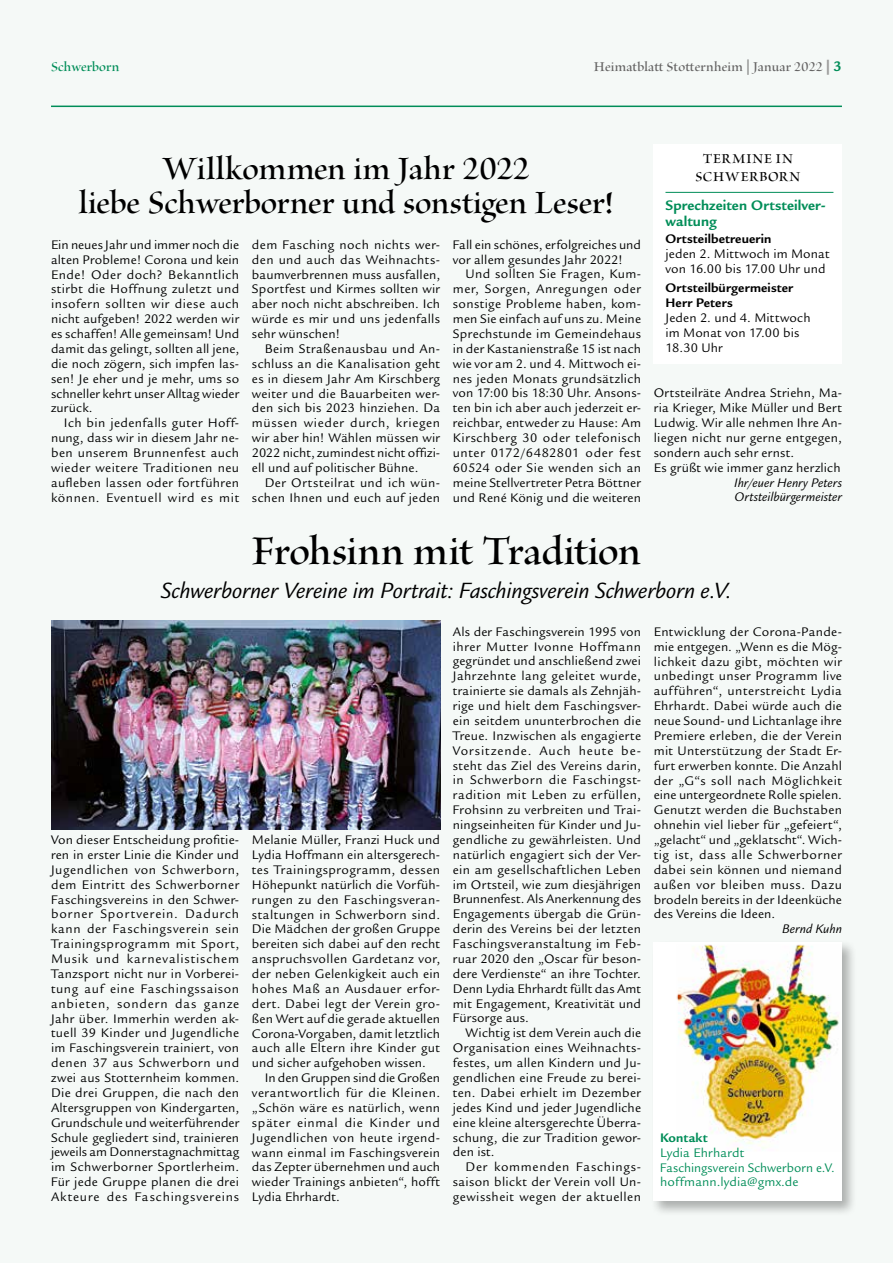
<style>
.page{position:relative;width:893px;height:1263px;background:#f5f9f7}
.page>*{position:absolute;margin:0;border:0;box-sizing:border-box;transform-origin:0 0}
.t1{font:45px "Brioso Pro Semibold Disp";letter-spacing:-.01em;color:#000}
.t2{font:36px/34.5px "Brioso Pro Semibold Disp";color:#000;text-align:center}
.t3{font:italic 24px "Legacy Sans Std";letter-spacing:-.005em;color:#000}
.t4{font:15px "Brioso Pro Semibold Disp";letter-spacing:.01em;color:#646363}
.t5{font:700 15px/16.5px "Legacy Sans Std";letter-spacing:.01em;color:#008d58}
.t6{font:15px/18px "Brioso Pro Semibold Disp";letter-spacing:.06em;color:#000;text-align:center}
.t7{font:15px "Brioso Pro Semibold Disp";letter-spacing:.005em;color:#008d58}
.t8{font:13.5px/14.9px "Legacy Sans Std";letter-spacing:.015em;color:#000;text-align:justify}
.t9{font:13.5px/14.9px "Legacy Sans Std";letter-spacing:.01em;color:#008d58}
.t10{font:italic 13.5px/14.9px "Legacy Sans Std";letter-spacing:.005em;color:#000}
.t11{font:700 13.5px/15px "Legacy Sans Std";letter-spacing:.015em;color:#000}
.t12{font:700 13.5px "Legacy Sans Std";letter-spacing:.01em;color:#008d58}
.s1{font-family:"Legacy Sans Std";font-weight:700;color:#9d9d9c}
.s2{font-family:"Legacy Sans Std";font-weight:700;color:#008d58}
</style>
<div class="page">
<div style="left:651px;top:939px;width:206px;height:277px;background:#000;opacity:.3"></div>
<div style="left:654px;top:942px;width:188px;height:259px;background:#fff"></div>
<img style="left:679px;top:947px;width:160px;height:202px">
<img style="left:51px;top:621px;width:389px;height:209px">
<hr style="left:51px;top:106px;width:791px;height:1px;background:#008d58">
<div style="left:654px;top:145px;width:188px;height:219px;background:#fff"></div>
<hr style="left:665px;top:192px;width:168px;height:1px;background:#008d58">
<p class="t7" style="left:51px;top:59px;width:70px">Schwerborn</p>
<p class="t4" style="left:594px;top:59px;width:249px">Heimatblatt Stotternheim | Januar 2022 <span class="s1">|</span><span class="s2">3</span></p>
<p class="t6" style="left:696px;top:150px;width:106px">TERMINE IN<br>SCHWERBORN</p>
<h2 class="t2" style="left:79px;top:153px;width:535px">Willkommen im Jahr 2022<br>liebe Schwerborner und sonstigen Leser!</h2>
<p class="t8" style="left:252px;top:237px;width:190px">dem Fasching noch nichts wer&shy;den und auch das Weihnachts&shy;baumverbrennen muss ausfallen, Sportfest und Kirmes sollten wir aber noch nicht abschreiben. Ich würde es mir und uns jedenfalls sehr wünschen!</p>
<p class="t8" style="left:252px;top:341px;width:190px;text-indent:13px">Beim Straßenausbau und An&shy;schluss an die Kanalisation geht es in diesem Jahr Am Kirschberg weiter und die Bauarbeiten wer&shy;den sich bis 2023 hinziehen. Da müssen wieder durch, kriegen wir aber hin! Wählen müssen wir 2022 nicht, zumindest nicht offizi&shy;ell und auf politischer Bühne.</p>
<p class="t8" style="left:252px;top:475px;width:190px;text-align:right">Der Ortsteilrat und ich wün&shy;schen Ihnen und euch auf jeden</p>
<p class="t5" style="left:665px;top:197px;width:162px">Sprechzeiten Ortsteilver&shy;waltung</p>
<p class="t11" style="left:665px;top:232px;width:107px">Ortsteilbetreuerin</p>
<p class="t8" style="left:665px;top:247px;width:166px">jeden 2. Mittwoch im Monat von 16.00 bis 17.00 Uhr und</p>
<p class="t11" style="left:665px;top:281px;width:129px">Ortsteilbürgermeister<br>Herr Peters</p>
<p class="t8" style="left:665px;top:311px;width:147px;text-align:left">Jeden 2. und 4. Mittwoch im Monat von 17.00 bis<br>18.30 Uhr</p>
<p class="t8" style="left:453px;top:237px;width:190px">Fall ein schönes, erfolgreiches und vor allem gesundes Jahr 2022!</p>
<p class="t8" style="left:453px;top:267px;width:190px;text-indent:13px">Und sollten Sie Fragen, Kum&shy;mer, Sorgen, Anregungen oder sonstige Probleme haben, kom&shy;men Sie einfach auf uns zu. Meine Sprechstunde im Gemeindehaus in der Kastanienstraße 15 ist nach wie vor am 2. und 4. Mittwoch ei&shy;nes jeden Monats grundsätzlich von 17:00 bis 18:30 Uhr. Ansons&shy;ten bin ich aber auch jederzeit er&shy;reichbar, entweder zu Hause: Am Kirschberg 30 oder telefonisch unter 0172/6482801 oder fest 60524 oder Sie wenden sich an meine Stellvertreter Petra Böttner und René König und die weiteren</p>
<h1 class="t1" style="left:252px;top:527px;width:391px">Frohsinn mit Tradition</h1>
<h3 class="t3" style="left:161px;top:578px;width:572px">Schwerborner Vereine im Portrait: Faschingsverein Schwerborn e.V.</h3>
<p class="t8" style="left:51px;top:237px;width:190px">Ein neues Jahr und immer noch die alten Probleme! Corona und kein Ende! Oder doch? Bekanntlich stirbt die Hoffnung zuletzt und insofern sollten wir diese auch nicht aufgeben! 2022 werden wir es schaffen! Alle gemeinsam! Und damit das gelingt, sollten all jene, die noch zögern, sich impfen las&shy;sen! Je eher und je mehr, ums so schneller kehrt unser Alltag wieder zurück.</p>
<p class="t8" style="left:51px;top:416px;width:190px;text-indent:13px">Ich bin jedenfalls guter Hoff&shy;nung, dass wir in diesem Jahr ne&shy;ben unserem Brunnenfest auch wieder weitere Traditionen neu aufleben lassen oder fortführen können. Eventuell wird es mit</p>
<p class="t8" style="left:654px;top:386px;width:190px;text-align:left">Ortsteilräte Andrea Striehn, Ma&shy;ria Krieger, Mike Müller und Bert<br>Ludwig. Wir alle nehmen Ihre An&shy;liegen nicht nur gerne entgegen, sondern auch sehr ernst.<br>Es grüßt wie immer ganz herzlich</p>
<p class="t10" style="left:734px;top:475px;width:109px">Ihr/euer Henry Peters<br>Ortsteilbürgermeister</p>
<p class="t8" style="left:51px;top:832px;width:190px">Von dieser Entscheidung profitie&shy;ren in erster Linie die Kinder und Jugendlichen von Schwerborn, dem Eintritt des Schwerborner Faschingsvereins in den Schwer&shy;borner Sportverein. Dadurch kann der Faschingsverein sein Trainingsprogramm mit Sport, Musik und karnevalistischem Tanzsport nicht nur in Vorberei&shy;tung auf eine Faschingssaison anbieten, sondern das ganze Jahr über. Immerhin werden ak&shy;tuell 39 Kinder und Jugendliche im Faschingsverein trainiert, von denen 37 aus Schwerborn und zwei aus Stotternheim kommen.<br>Die drei Gruppen, die nach den Altersgruppen von Kindergarten, Grundschule und weiterführender Schule gegliedert sind, trainieren jeweils am Donnerstagnachmittag im Schwerborner Sportlerheim.<br>Für jede Gruppe planen die drei Akteure des Faschingsvereins</p>
<p class="t8" style="left:252px;top:832px;width:190px">Melanie Müller, Franzi Huck und Lydia Hoffmann ein altersgerech&shy;tes Trainingsprogramm, dessen Höhepunkt natürlich die Vorfüh&shy;rungen zu den Faschingsveran&shy;staltungen in Schwerborn sind.<br>Die Mädchen der großen Gruppe bereiten sich dabei auf den recht anspruchsvollen Gardetanz vor, der neben Gelenkigkeit auch ein hohes Maß an Ausdauer erfor&shy;dert. Dabei legt der Verein gro&shy;ßen Wert auf die gerade aktuellen Corona-Vorgaben, damit letztlich auch alle Eltern ihre Kinder gut und sicher aufgehoben wissen.</p>
<p class="t8" style="left:252px;top:1071px;width:190px;text-indent:13px">In den Gruppen sind die Großen verantwortlich für die Kleinen. „Schön wäre es natürlich, wenn später einmal die Kinder und Jugendlichen von heute irgend&shy;wann einmal im Faschingsverein das Zepter übernehmen und auch wieder Trainings anbieten“, hofft Lydia Ehrhardt.</p>
<p class="t8" style="left:453px;top:624px;width:190px">Als der Faschingsverein 1995 von ihrer Mutter Ivonne Hoffmann gegründet und anschließend zwei Jahrzehnte lang geleitet wurde, trainierte sie damals als Zehnjäh&shy;rige und hielt dem Faschingsver&shy;ein seitdem ununterbrochen die Treue. Inzwischen als engagierte Vorsitzende. Auch heute be&shy;steht das Ziel des Vereins darin, in Schwerborn die Faschingst&shy;radition mit Leben zu erfüllen, Frohsinn zu verbreiten und Trai&shy;ningseinheiten für Kinder und Ju&shy;gendliche zu gewährleisten. Und natürlich engagiert sich der Ver&shy;ein am gesellschaftlichen Leben im Ortsteil, wie zum diesjährigen Brunnenfest. Als Anerkennung des Engagements übergab die Grün&shy;derin des Vereins bei der letzten Faschingsveranstaltung im Feb&shy;ruar 2020 den „Oscar für beson&shy;dere Verdienste“ an ihre Tochter.<br>Denn Lydia Ehrhardt füllt das Amt mit Engagement, Kreativität und Fürsorge aus.</p>
<p class="t8" style="left:453px;top:1026px;width:190px;text-indent:13px">Wichtig ist dem Verein auch die Organisation eines Weihnachts&shy;festes, um allen Kindern und Ju&shy;gendlichen eine Freude zu berei&shy;ten. Dabei erhielt im Dezember jedes Kind und jeder Jugendliche eine kleine altersgerechte Überra&shy;schung, die zur Tradition gewor&shy;den ist.</p>
<p class="t8" style="left:453px;top:1160px;width:190px;text-indent:13px">Der kommenden Faschings&shy;saison blickt der Verein voll Un&shy;gewissheit wegen der aktuellen</p>
<p class="t8" style="left:654px;top:624px;width:190px">Entwicklung der Corona-Pande&shy;mie entgegen. „Wenn es die Mög&shy;lichkeit dazu gibt, möchten wir unbedingt unser Programm live aufführen“, unterstreicht Lydia Ehrhardt. Dabei würde auch die neue Sound- und Lichtanlage ihre Premiere erleben, die der Verein mit Unterstützung der Stadt Er&shy;furt erwerben konnte. Die Anzahl der „G“s soll nach Möglichkeit eine untergeordnete Rolle spielen.<br>Genutzt werden die Buchstaben ohnehin viel lieber für „gefeiert“, „gelacht“ und „geklatscht“. Wich&shy;tig ist, dass alle Schwerborner dabei sein können und niemand außen vor bleiben muss. Dazu brodeln bereits in der Ideenküche des Vereins die Ideen.</p>
<p class="t10" style="left:782px;top:922px;width:61px">Bernd Kuhn</p>
<p class="t12" style="left:660px;top:1130px;width:49px">Kontakt</p>
<p class="t9" style="left:660px;top:1145px;width:176px">Lydia Ehrhardt<br>Faschingsverein Schwerborn e.V. hoffmann.lydia@gmx.de</p>
</div>
